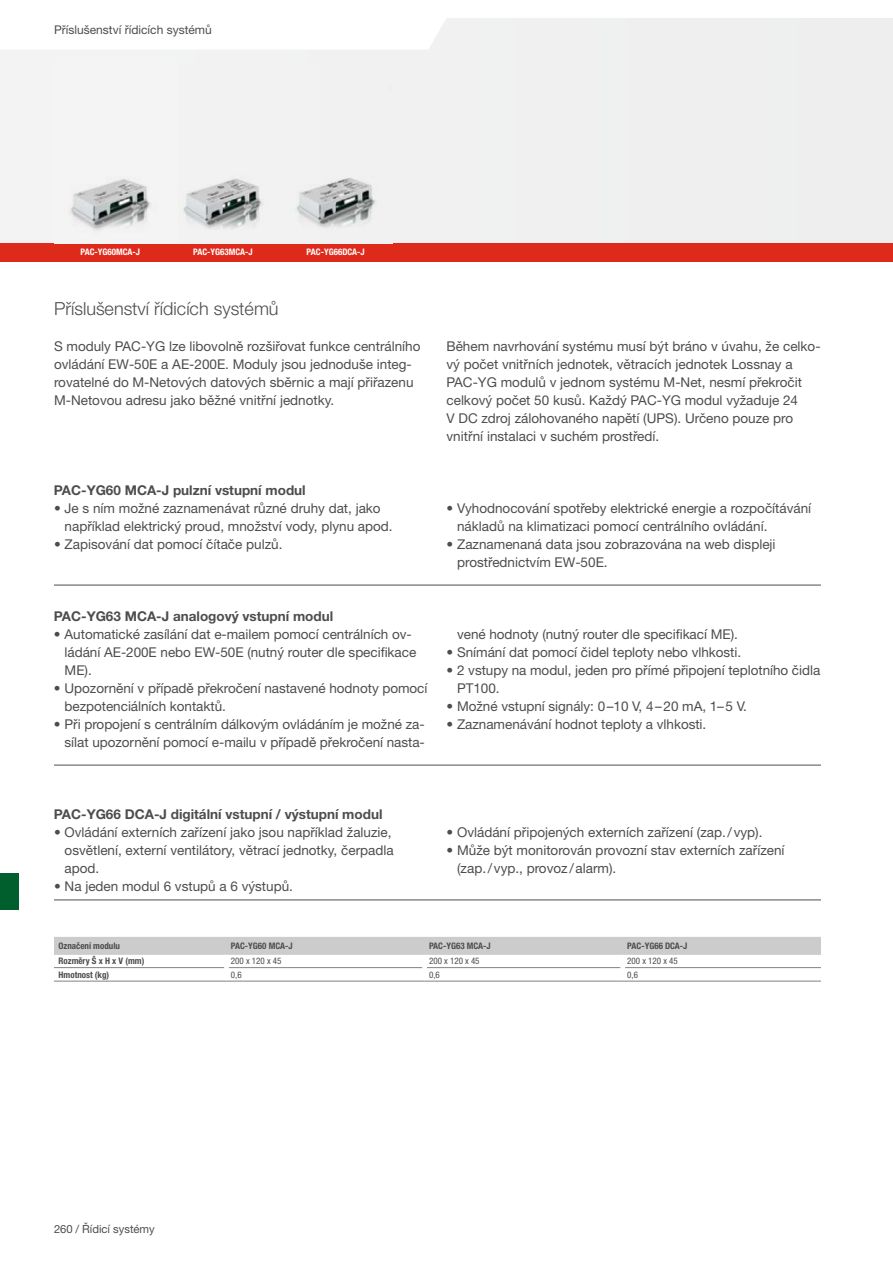
<style>
.page{position:relative;width:893px;height:1263px;background:#fff}
.page>*{position:absolute;margin:0;border:0;box-sizing:border-box;transform-origin:0 0}
.t1{font:300 18px "Helvetica Neue LT Pro";color:#4d4d4d}
.t2{font:13.5px/18px "Helvetica Neue LT Pro";color:#4d4d4d}
.t3{font:700 13.5px "Helvetica Neue LT Pro";color:#4d4d4d}
.t4{font:12px "Helvetica Neue LT Pro";color:#4d4d4d}
.t5{font:11.25px "Helvetica Neue LT Pro";color:#4d4d4d}
.t6{font:700 condensed 9px "Helvetica Neue LT Pro";color:#4d4d4d}
.t7{font:condensed 9px "Helvetica Neue LT Pro";color:#4d4d4d}
.t8{font:700 condensed 9px "Helvetica Neue LT Pro";color:#fff}
</style>
<div class="page">
<div style="left:0;top:18px;width:893px;height:225px;background:#eff0f0"></div>
<svg style="left:0;top:18px;width:457px;height:32px"></svg>
<div style="left:0;top:243px;width:893px;height:18px;background:#dd2a1b"></div>
<hr style="left:54px;top:899px;width:767px;height:1px;background:#4d4d4d">
<hr style="left:54px;top:765px;width:767px;height:1px;background:#4d4d4d">
<hr style="left:54px;top:585px;width:767px;height:1px;background:#4d4d4d">
<div style="left:54px;top:937px;width:767px;height:18px;background:#ccc"></div>
<hr style="left:54px;top:967px;width:170px;height:1px;background:#828282">
<hr style="left:229px;top:967px;width:193px;height:1px;background:#828282">
<hr style="left:427px;top:967px;width:193px;height:1px;background:#828282">
<hr style="left:625px;top:967px;width:196px;height:1px;background:#828282">
<hr style="left:54px;top:981px;width:172px;height:1px;background:#828282">
<hr style="left:226px;top:981px;width:199px;height:1px;background:#828282">
<hr style="left:425px;top:981px;width:198px;height:1px;background:#828282">
<hr style="left:623px;top:981px;width:198px;height:1px;background:#828282">
<img style="left:54px;top:63px;width:338px;height:180px">
<div style="left:0;top:873px;width:18px;height:36px;background:#005f2c"></div>
<p class="t4" style="left:54px;top:23px;width:159px">Příslušenství řídicích systémů</p>
<p class="t8" style="left:81px;top:247px;width:61px">PAC-YG60MCA-J</p>
<p class="t8" style="left:193px;top:247px;width:61px">PAC-YG63MCA-J</p>
<p class="t8" style="left:307px;top:247px;width:60px">PAC-YG66DCA-J</p>
<h1 class="t1" style="left:54px;top:298px;width:226px">Příslušenství řídicích systémů</h1>
<p class="t2" style="left:54px;top:337px;width:368px">S moduly PAC-YG lze libovolně rozšiřovat funkce centrálního ovládání EW-50E a AE-200E. Moduly jsou jednoduše integ&shy;rovatelné do M-Netových datových sběrnic a mají přiřazenu M-Netovou adresu jako běžné vnitřní jednotky.</p>
<p class="t2" style="left:446px;top:337px;width:376px">Během navrhování systému musí být bráno v úvahu, že celko&shy;vý počet vnitřních jednotek, větracích jednotek Lossnay a PAC-YG modulů v jednom systému M-Net, nesmí překročit celkový počet 50 kusů. Každý PAC-YG modul vyžaduje 24<br>V DC zdroj zálohovaného napětí (UPS). Určeno pouze pro vnitřní instalaci v suchém prostředí.</p>
<p class="t3" style="left:54px;top:482px;width:253px">PAC-YG60 MCA-J pulzní vstupní modul</p>
<p class="t2" style="left:65px;top:499px;width:330px;text-indent:-11px">• Je s ním možné zaznamenávat různé druhy dat, jako například elektrický proud, množství vody, plynu apod.</p>
<p class="t2" style="left:54px;top:535px;width:230px">• Zapisování dat pomocí čítače pulzů.</p>
<p class="t3" style="left:54px;top:608px;width:281px">PAC-YG63 MCA-J analogový vstupní modul</p>
<p class="t2" style="left:65px;top:625px;width:353px;text-indent:-11px">• Automatické zasílání dat e-mailem pomocí centrálních ov&shy;ládání AE-200E nebo EW-50E (nutný router dle specifikace<br>ME).</p>
<p class="t2" style="left:65px;top:679px;width:364px;text-indent:-11px">• Upozornění v případě překročení nastavené hodnoty pomocí bezpotenciálních kontaktů.</p>
<p class="t2" style="left:54px;top:715px;width:372px;text-align:right">• Při propojení s centrálním dálkovým ovládáním je možné za&shy;sílat upozornění pomocí e-mailu v případě překročení nasta-</p>
<p class="t2" style="left:457px;top:499px;width:356px;text-indent:-11px">• Vyhodnocování spotřeby elektrické energie a rozpočítávání nákladů na klimatizaci pomocí centrálního ovládání.</p>
<p class="t2" style="left:457px;top:535px;width:320px;text-indent:-11px">• Zaznamenaná data jsou zobrazována na web displeji prostřednictvím EW-50E.</p>
<p class="t2" style="left:457px;top:625px;width:282px">vené hodnoty (nutný router dle specifikací ME).</p>
<p class="t2" style="left:446px;top:643px;width:296px">• Snímání dat pomocí čidel teploty nebo vlhkosti.</p>
<p class="t2" style="left:457px;top:661px;width:365px;text-indent:-11px">• 2 vstupy na modul, jeden pro přímé připojení teplotního čidla<br>PT100.</p>
<p class="t2" style="left:446px;top:697px;width:302px">• Možné vstupní signály: 0–10 V, 4–20 mA, 1–5 V.</p>
<p class="t2" style="left:446px;top:715px;width:261px">• Zaznamenávání hodnot teploty a vlhkosti.</p>
<p class="t3" style="left:54px;top:806px;width:330px">PAC-YG66 DCA-J digitální vstupní / výstupní modul</p>
<p class="t2" style="left:65px;top:823px;width:331px;text-indent:-11px">• Ovládání externích zařízení jako jsou například žaluzie, osvětlení, externí ventilátory, větrací jednotky, čerpadla apod.</p>
<p class="t2" style="left:54px;top:877px;width:240px">• Na jeden modul 6 vstupů a 6 výstupů.</p>
<p class="t2" style="left:446px;top:823px;width:317px">• Ovládání připojených externích zařízení (zap. / vyp).</p>
<p class="t2" style="left:457px;top:841px;width:329px;text-indent:-11px">• Může být monitorován provozní stav externích zařízení (zap. / vyp., provoz / alarm).</p>
<p class="t6" style="left:58px;top:940px;width:63px">Označení modulu</p>
<p class="t6" style="left:231px;top:940px;width:63px">PAC-YG60 MCA-J</p>
<p class="t6" style="left:429px;top:940px;width:63px">PAC-YG63 MCA-J</p>
<p class="t6" style="left:627px;top:940px;width:62px">PAC-YG66 DCA-J</p>
<p class="t6" style="left:59px;top:956px;width:87px">Rozměry Š x H x V (mm)</p>
<p class="t7" style="left:231px;top:956px;width:52px">200 x 120 x 45</p>
<p class="t7" style="left:429px;top:956px;width:52px">200 x 120 x 45</p>
<p class="t7" style="left:627px;top:956px;width:52px">200 x 120 x 45</p>
<p class="t6" style="left:59px;top:969px;width:52px">Hmotnost (kg)</p>
<p class="t7" style="left:231px;top:969px;width:12px">0,6</p>
<p class="t7" style="left:429px;top:969px;width:12px">0,6</p>
<p class="t7" style="left:627px;top:969px;width:12px">0,6</p>
<p class="t5" style="left:54px;top:1222px;width:102px">260 / Řídicí systémy</p>
</div>
